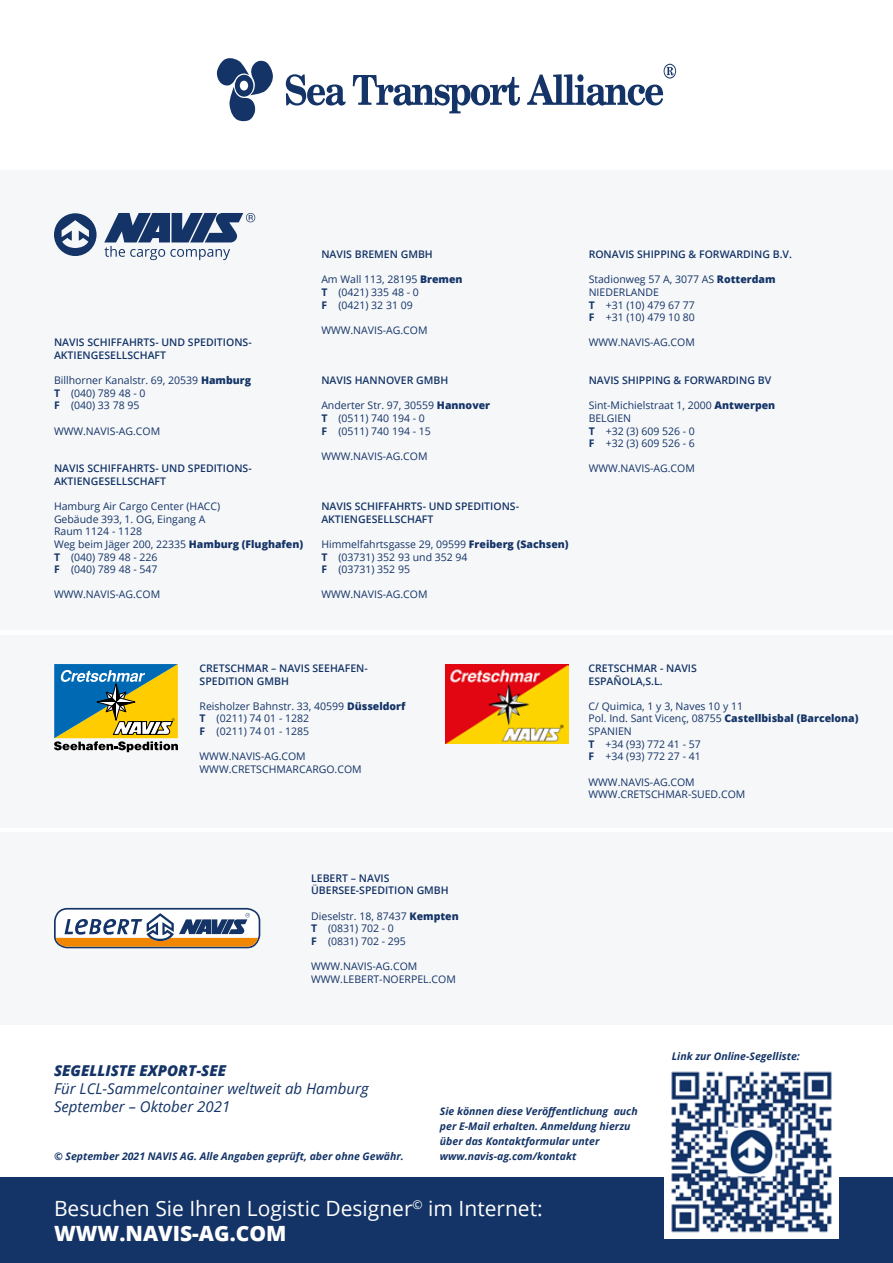
<style>
.page{position:relative;width:893px;height:1263px;background:#fff}
.page>*{position:absolute;margin:0;border:0;box-sizing:border-box;transform-origin:0 0}
.t1{font:21px/25.2px "Open Sans";color:#fff}
.t2{font:italic 15px/18px "Open Sans";color:#143467}
.t3{font:italic 800 15px "Open Sans";color:#143467}
.t4{font:10.5px/12.6px "Open Sans";color:#143467}
.t5{font:600 10.5px/12.6px "Open Sans";color:#143467}
.t6{font:italic 700 10.5px/15px "Open Sans";color:#143467}
.s1{font-weight:800}
.s2{font-weight:700}
</style>
<div class="page">
<div style="left:0;top:1178px;width:893px;height:85px;background:#143467"></div>
<svg style="left:286px;top:74px;width:60px;height:32px"></svg>
<svg style="left:353px;top:75px;width:167px;height:38px"></svg>
<svg style="left:216px;top:58px;width:57px;height:64px"></svg>
<svg style="left:527px;top:64px;width:149px;height:42px"></svg>
<img style="left:665px;top:1071px;width:174px;height:168px">
<div style="left:0;top:170px;width:893px;height:459px;background:#f6f7f9"></div>
<div style="left:0;top:832px;width:893px;height:192px;background:#f6f7f9"></div>
<div style="left:0;top:635px;width:893px;height:192px;background:#f6f7f9"></div>
<svg style="left:54px;top:908px;width:206px;height:40px"></svg>
<svg style="left:104px;top:213px;width:151px;height:47px"></svg>
<svg style="left:54px;top:213px;width:43px;height:43px"></svg>
<img style="left:445px;top:664px;width:123px;height:79px">
<svg style="left:54px;top:664px;width:124px;height:88px;background:#859b74"></svg>
<p class="t5" style="left:54px;top:336px;width:199px">NAVIS SCHIFFAHRTS- UND SPEDITIONS-<br>AKTIENGESELLSCHAFT</p>
<p class="t4" style="left:54px;top:374px;width:199px">Billhorner Kanalstr. 69, 20539 <span class="s1">Hamburg<br></span><span class="s2">T</span> (040) 789 48 - 0<br><span class="s2">F</span> (040) 33 78 95</p>
<p class="t4" style="left:54px;top:424px;width:108px">WWW.NAVIS-AG.COM</p>
<p class="t5" style="left:54px;top:462px;width:199px">NAVIS SCHIFFAHRTS- UND SPEDITIONS-<br>AKTIENGESELLSCHAFT</p>
<p class="t4" style="left:54px;top:500px;width:251px">Hamburg Air Cargo Center (HACC)<br>Gebäude 393, 1. OG, Eingang A<br>Raum 1124 - 1128<br>Weg beim Jäger 200, 22335 <span class="s1">Hamburg (Flughafen)<br></span><span class="s2">T</span> (040) 789 48 - 226<br><span class="s2">F</span> (040) 789 48 - 547</p>
<p class="t4" style="left:54px;top:588px;width:108px">WWW.NAVIS-AG.COM</p>
<p class="t5" style="left:321px;top:248px;width:113px">NAVIS BREMEN GMBH</p>
<p class="t4" style="left:321px;top:273px;width:143px">Am Wall 113, 28195 <span class="s1">Bremen<br></span><span class="s2">T</span> (0421) 335 48 - 0<br><span class="s2">F</span> (0421) 32 31 09</p>
<p class="t4" style="left:321px;top:323px;width:108px">WWW.NAVIS-AG.COM</p>
<p class="t5" style="left:321px;top:374px;width:128px">NAVIS HANNOVER GMBH</p>
<p class="t4" style="left:321px;top:399px;width:170px">Anderter Str. 97, 30559 <span class="s1">Hannover<br></span><span class="s2">T</span> (0511) 740 194 - 0<br><span class="s2">F</span> (0511) 740 194 - 15</p>
<p class="t4" style="left:321px;top:449px;width:108px">WWW.NAVIS-AG.COM</p>
<p class="t5" style="left:321px;top:500px;width:199px">NAVIS SCHIFFAHRTS- UND SPEDITIONS-<br>AKTIENGESELLSCHAFT</p>
<p class="t4" style="left:321px;top:537px;width:249px">Himmelfahrtsgasse 29, 09599 <span class="s1">Freiberg (Sachsen)<br></span><span class="s2">T</span> (03731) 352 93 und 352 94<br><span class="s2">F</span> (03731) 352 95</p>
<p class="t4" style="left:321px;top:588px;width:108px">WWW.NAVIS-AG.COM</p>
<p class="t5" style="left:589px;top:248px;width:205px">RONAVIS SHIPPING &amp; FORWARDING B.V.</p>
<p class="t4" style="left:589px;top:273px;width:188px">Stadionweg 57 A, 3077 AS <span class="s1">Rotterdam<br></span>NIEDERLANDE<br><span class="s2">T</span> +31 (10) 479 67 77<br><span class="s2">F</span> +31 (10) 479 10 80</p>
<p class="t4" style="left:589px;top:336px;width:108px">WWW.NAVIS-AG.COM</p>
<p class="t5" style="left:589px;top:374px;width:184px">NAVIS SHIPPING &amp; FORWARDING BV</p>
<p class="t4" style="left:589px;top:399px;width:188px">Sint-Michielstraat 1, 2000 <span class="s1">Antwerpen<br></span>BELGIEN<br><span class="s2">T</span> +32 (3) 609 526 - 0<br><span class="s2">F</span> +32 (3) 609 526 - 6</p>
<p class="t4" style="left:589px;top:462px;width:108px">WWW.NAVIS-AG.COM</p>
<p class="t5" style="left:200px;top:662px;width:170px">CRETSCHMAR – NAVIS SEEHAFEN-<br>SPEDITION GMBH</p>
<p class="t4" style="left:200px;top:699px;width:207px">Reisholzer Bahnstr. 33, 40599 <span class="s1">Düsseldorf<br></span><span class="s2">T</span> (0211) 74 01 - 1282<br><span class="s2">F</span> (0211) 74 01 - 1285</p>
<p class="t4" style="left:200px;top:750px;width:164px">WWW.NAVIS-AG.COM<br>WWW.CRETSCHMARCARGO.COM</p>
<p class="t5" style="left:588px;top:662px;width:110px">CRETSCHMAR - NAVIS<br>ESPAÑOLA,S.L.</p>
<p class="t4" style="left:588px;top:699px;width:272px">C/ Quimica, 1 y 3, Naves 10 y 11<br>Pol. Ind. Sant Vicenç, 08755 <span class="s1">Castellbisbal (Barcelona)<br></span>SPANIEN<br><span class="s2">T</span> +34 (93) 772 41 - 57<br><span class="s2">F</span> +34 (93) 772 27 - 41</p>
<p class="t4" style="left:588px;top:775px;width:158px">WWW.NAVIS-AG.COM<br>WWW.CRETSCHMAR-SUED.COM</p>
<p class="t5" style="left:311px;top:871px;width:139px">LEBERT – NAVIS<br>ÜBERSEE-SPEDITION GMBH</p>
<p class="t4" style="left:311px;top:909px;width:149px">Dieselstr. 18, 87437 <span class="s1">Kempten<br></span><span class="s2">T</span> (0831) 702 - 0<br><span class="s2">F</span> (0831) 702 - 295</p>
<p class="t4" style="left:311px;top:959px;width:146px">WWW.NAVIS-AG.COM<br>WWW.LEBERT-NOERPEL.COM</p>
<p class="t6" style="left:672px;top:1048px;width:130px">Link zur Online-Segelliste:</p>
<h2 class="t3" style="left:54px;top:1059px;width:174px">SEGELLISTE EXPORT-SEE</h2>
<h2 class="t2" style="left:54px;top:1079px;width:316px">Für LCL-Sammelcontainer weltweit ab Hamburg<br>September – Oktober 2021</h2>
<p class="t6" style="left:54px;top:1148px;width:351px">© September 2021 NAVIS AG. Alle Angaben geprüft, aber ohne Gewähr.</p>
<p class="t6" style="left:440px;top:1103px;width:199px">Sie können diese Veröffentlichung auch per E-Mail erhalten. Anmeldung hierzu über das Kontaktformular unter www.navis-ag.com/kontakt</p>
<h1 class="t1" style="left:54px;top:1195px;width:490px">Besuchen Sie Ihren Logistic Designer<sup>©</sup> im Internet:<br><span class="s1">WWW.NAVIS-AG.COM</span></h1>
</div>
